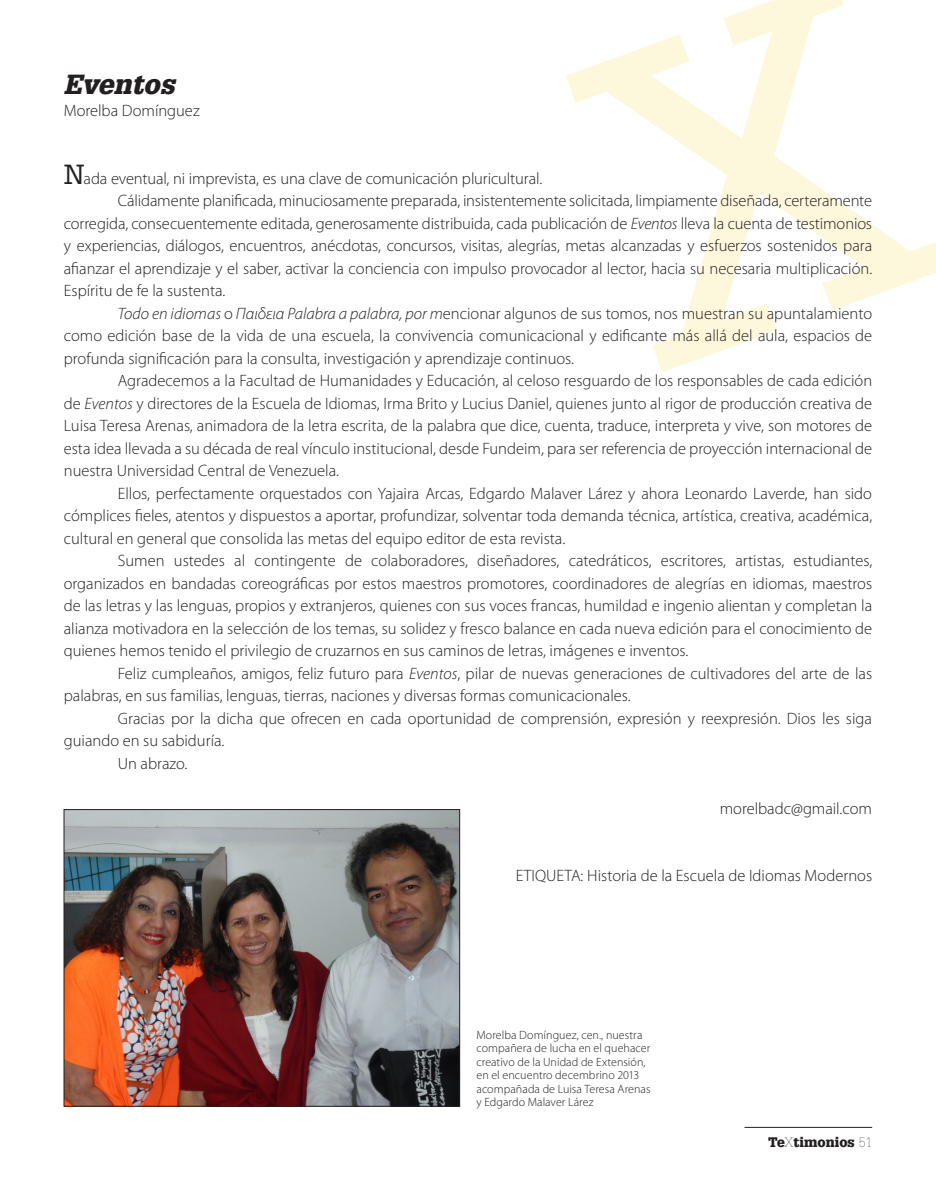
<style>
.page{position:relative;width:936px;height:1191px;background:#fff}
.page>*{position:absolute;margin:0;border:0;box-sizing:border-box;transform-origin:0 0}
.SUBTITULO_1{font:italic 900 27px "Glypha LT Std";letter-spacing:-.005em;color:#231f20}
.t1{font:300 16.5px/22.5px "Myriad Pro";color:#231f20;text-align:justify}
.t2{font:900 13.5px "Glypha LT Std";color:#231f20}
.leyenda_foto{font:300 12px/13.5px "Myriad Pro";letter-spacing:.005em;color:#231f20}
.s1{font-family:"Glypha LT Std";font-weight:400;font-size:27px}
.s2{font-style:italic}
.s3{font-weight:100}
</style>
<div class="page">
<hr style="left:744px;top:1127px;width:128px;height:1px;background:#231f20">
<img style="left:66px;top:811px;width:392px;height:293px">
<div style="left:64px;top:809px;width:396px;height:297px;border:1px solid #231f20"></div>
<p class="SUBTITULO_1" style="left:64px;top:68px;width:112px">Eventos</p>
<p class="t1" style="left:64px;top:99px;width:137px">Morelba Domínguez</p>
<p class="t1" style="left:64px;top:167px;width:480px"><span class="s1">N</span>ada eventual, ni imprevista, es una clave de comunicación pluricultural.</p>
<p class="t1" style="left:64px;top:189px;width:809px;text-indent:54px">Cálidamente planificada, minuciosamente preparada, insistentemente solicitada, limpiamente diseñada, certeramente corregida, consecuentemente editada, generosamente distribuida, cada publicación de <span class="s2">Eventos</span> lleva la cuenta de testimonios y experiencias, diálogos, encuentros, anécdotas, concursos, visitas, alegrías, metas alcanzadas y esfuerzos sostenidos para afianzar el aprendizaje y el saber, activar la conciencia con impulso provocador al lector, hacia su necesaria multiplicación.<br>Espíritu de fe la sustenta.</p>
<p class="t1" style="left:64px;top:302px;width:809px;text-indent:54px"><span class="s2">Todo en idiomas</span> o <span class="s2">Παιδεια Palabra a palabra, por m</span>encionar algunos de sus tomos, nos muestran su apuntalamiento como edición base de la vida de una escuela, la convivencia comunicacional y edificante más allá del aula, espacios de profunda significación para la consulta, investigación y aprendizaje continuos.</p>
<p class="t1" style="left:64px;top:369px;width:809px;text-indent:54px">Agradecemos a la Facultad de Humanidades y Educación, al celoso resguardo de los responsables de cada edición de <span class="s2">Eventos</span> y directores de la Escuela de Idiomas, Irma Brito y Lucius Daniel, quienes junto al rigor de producción creativa de Luisa Teresa Arenas, animadora de la letra escrita, de la palabra que dice, cuenta, traduce, interpreta y vive, son motores de esta idea llevada a su década de real vínculo institucional, desde Fundeim, para ser referencia de proyección internacional de nuestra Universidad Central de Venezuela.</p>
<p class="t1" style="left:64px;top:482px;width:809px;text-indent:54px">Ellos, perfectamente orquestados con Yajaira Arcas, Edgardo Malaver Lárez y ahora Leonardo Laverde, han sido cómplices fieles, atentos y dispuestos a aportar, profundizar, solventar toda demanda técnica, artística, creativa, académica, cultural en general que consolida las metas del equipo editor de esta revista.</p>
<p class="t1" style="left:64px;top:549px;width:809px;text-indent:54px">Sumen ustedes al contingente de colaboradores, diseñadores, catedráticos, escritores, artistas, estudiantes, organizados en bandadas coreográficas por estos maestros promotores, coordinadores de alegrías en idiomas, maestros de las letras y las lenguas, propios y extranjeros, quienes con sus voces francas, humildad e ingenio alientan y completan la alianza motivadora en la selección de los temas, su solidez y fresco balance en cada nueva edición para el conocimiento de quienes hemos tenido el privilegio de cruzarnos en sus caminos de letras, imágenes e inventos.</p>
<p class="t1" style="left:64px;top:662px;width:809px;text-indent:54px">Feliz cumpleaños, amigos, feliz futuro para <span class="s2">Eventos</span>, pilar de nuevas generaciones de cultivadores del arte de las palabras, en sus familias, lenguas, tierras, naciones y diversas formas comunicacionales.</p>
<p class="t1" style="left:64px;top:707px;width:809px;text-indent:54px">Gracias por la dicha que ofrecen en cada oportunidad de comprensión, expresión y reexpresión. Dios les siga guiando en su sabiduría.</p>
<p class="t1" style="left:118px;top:752px;width:71px">Un abrazo.</p>
<p class="t1" style="left:719px;top:797px;width:154px">morelbadc@gmail.com</p>
<p class="t1" style="left:516px;top:864px;width:358px">ETIQUETA: Historia de la Escuela de Idiomas Modernos</p>
<p class="leyenda_foto" style="left:476px;top:1028px;width:175px">Morelba Domínguez, cen., nuestra compañera de lucha en el quehacer</p>
<p class="leyenda_foto" style="left:476px;top:1055px;width:175px">creativo de la Unidad de Extensión, en el encuentro decembrino 2013 acompañada de Luisa Teresa Arenas</p>
<p class="leyenda_foto" style="left:476px;top:1095px;width:118px">y Edgardo Malaver Lárez</p>
<p class="t2" style="left:768px;top:1133px;width:105px">Te<span class="s3">X</span>timonios <span class="s3">51</span></p>
</div>
